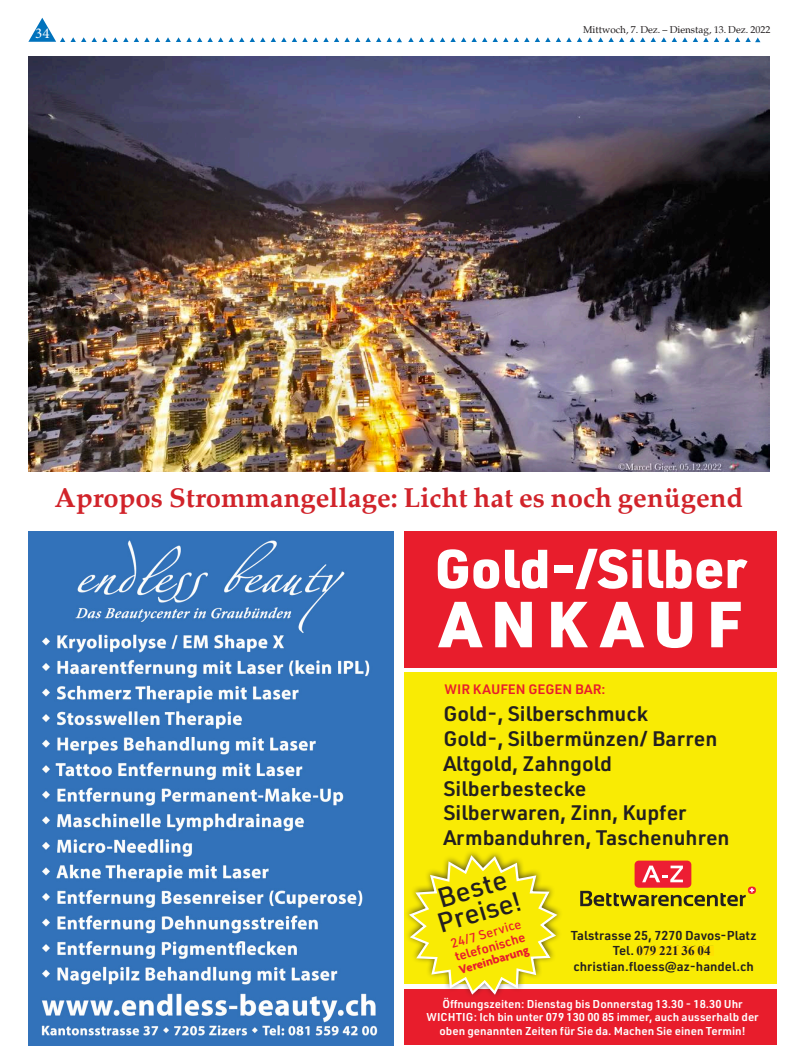
<style>
.page{position:relative;width:798px;height:1063px;background:#fff}
.page>*{position:absolute;margin:0;border:0;box-sizing:border-box;transform-origin:0 0}
.t1{font:900 63.62px "URWDIN";letter-spacing:.15em;color:#fff}
.t2{font:900 53.62px "URWDIN";color:#fff}
.Lauftext{font:700 27.5px "Palatia";color:#d1232a}
.t3{font:500 26.88px/24.4px "URWDIN";color:#231f20}
.t4{font:600 20.62px/24.8px "URWDIN";color:#231f20}
.t5{font:15px "Minion Pro";color:#fff}
.t6{font:600 13.5px "URWDIN";color:#e81d2c}
.Lauftext-2{font:700 13.12px "Times New Roman";color:#231f20}
.t7{font:600 12.75px/15.2px "URWDIN";color:#231f20;text-align:center}
.t8{font:600 12.75px/13.5px "URWDIN";color:#e81d2c;text-align:justify}
.t9{font:600 11.25px/13.5px "URWDIN";color:#fff;text-align:center}
.t10{font:10px "Palatia";color:#231f20}
.s1{font-weight:500}
.s2{font-family:"Agenda";font-weight:700}
</style>
<div class="page">
<svg style="left:113px;top:37px;width:15px;height:5px"></svg>
<svg style="left:134px;top:37px;width:15px;height:5px"></svg>
<svg style="left:155px;top:37px;width:152px;height:5px"></svg>
<svg style="left:313px;top:37px;width:15px;height:5px"></svg>
<svg style="left:334px;top:37px;width:15px;height:5px"></svg>
<svg style="left:28px;top:18px;width:79px;height:24px"></svg>
<svg style="left:355px;top:37px;width:47px;height:5px"></svg>
<svg style="left:408px;top:37px;width:47px;height:5px"></svg>
<svg style="left:461px;top:37px;width:15px;height:5px"></svg>
<svg style="left:482px;top:37px;width:15px;height:5px"></svg>
<svg style="left:503px;top:37px;width:152px;height:5px"></svg>
<svg style="left:661px;top:37px;width:15px;height:5px"></svg>
<svg style="left:682px;top:37px;width:15px;height:5px"></svg>
<svg style="left:703px;top:37px;width:57px;height:5px"></svg>
<img style="left:28px;top:531px;width:365px;height:514px">
<div style="left:404px;top:531px;width:372px;height:137px;background:#e81d2c"></div>
<div style="left:404px;top:989px;width:372px;height:56px;background:#e81d2c"></div>
<div style="left:404px;top:672px;width:372px;height:312px;background:#f9eb04"></div>
<div style="left:404px;top:848px;width:159px;height:151px;background:#231f20;opacity:.75"></div>
<svg style="left:406px;top:853px;width:153px;height:144px"></svg>
<div style="left:634px;top:861px;width:57px;height:27px;background:#ed1e33;border-radius:4px"></div>
<svg style="left:642px;top:866px;width:40px;height:16px"></svg>
<svg style="left:747px;top:887px;width:8px;height:7px"></svg>
<svg style="left:580px;top:888px;width:173px;height:18px"></svg>
<div style="left:636px;top:946px;width:78px;height:10px;background:#ffe101"></div>
<img style="left:28px;top:57px;width:741px;height:415px">
<h3 class="t5" style="left:35px;top:23px;width:16px">34</h3>
<p class="t10" style="left:583px;top:23px;width:189px">Mittwoch, 7. Dez. – Dienstag, 13. Dez. 2022</p>
<p class="Lauftext" style="left:55px;top:481px;width:690px">Apropos Strommangellage: Licht hat es noch genügend</p>
<p class="t2" style="left:434px;top:532px;width:313px">Gold-/Silber</p>
<p class="t1" style="left:439px;top:580px;width:304px">ANKAUF</p>
<p class="t6" style="left:444px;top:680px;width:163px">WIR KAUFEN GEGEN BAR:</p>
<p class="t4" style="left:443px;top:701px;width:287px">Gold-, Silberschmuck<br>Gold-, Silbermünzen/ Barren<br>Altgold, Zahngold<br>Silberbestecke<br>Silberwaren, Zinn, Kupfer<br>Armbanduhren, Taschenuhren</p>
<p class="t3" style="left:428px;top:888px;width:88px;rotate:-16deg">Beste<br>Preise!</p>
<p class="t8" style="left:449px;top:937px;width:74px;rotate:-16deg"><span class="s1">24/7 Service </span>telefonische <span class="s2">Vereinbarung</span></p>
<p class="t7" style="left:570px;top:927px;width:187px">Talstrasse 25, 7270 Davos-Platz<br>Tel. 079 130 00 85 christian.floess@az-handel.ch</p>
<p class="t9" style="left:426px;top:997px;width:334px">Öffnungszeiten: Dienstag bis Donnerstag 13.30 - 18.30 Uhr<br>WICHTIG: Ich bin unter 079 130 00 85 immer, auch ausserhalb der oben genannten Zeiten für Sie da. Machen Sie einen Termin!</p>
<p class="Lauftext-2" style="left:636px;top:941px;width:75px">079 221 36 04</p>
</div>
